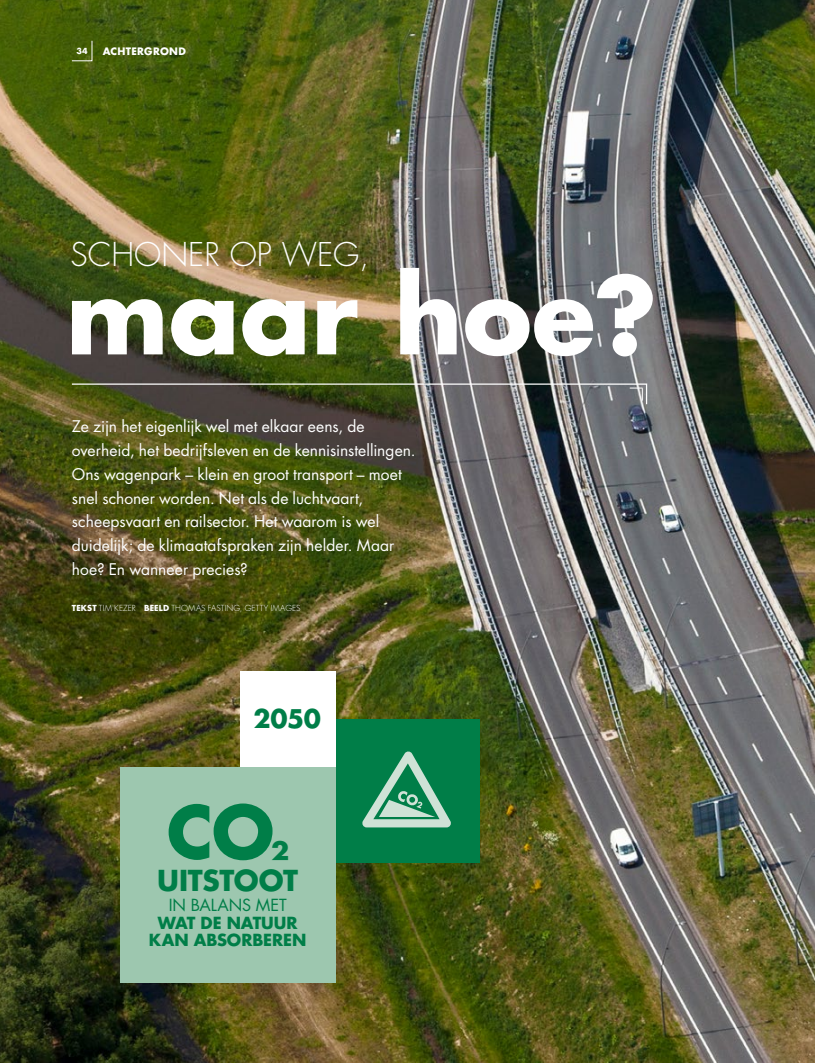
<style>
.page{position:relative;width:815px;height:1063px;background:#fff}
.page>*{position:absolute;margin:0;border:0;box-sizing:border-box;transform-origin:0 0}
.t1{font:700 104.25px "Futura Std";color:#fff}
.t2{font:700 70.62px "Futura Std";color:#007e48}
.t3{font:300 31.88px "Futura Std";color:#fff}
.t4{font:700 28.12px "Futura Std";letter-spacing:-.015em;color:#007e48}
.t5{font:700 25px "Futura Std";color:#007e48}
.t6{font:700 16.25px/17.5px "Futura Std";letter-spacing:-.005em;color:#007e48;text-align:center}
.t7{font:16.25px "Futura Std";letter-spacing:-.005em;color:#007e48}
.t8{font:15.62px/23.8px "Futura Std";letter-spacing:.005em;color:#fff}
.t9{font:700 10px "Futura Std";letter-spacing:.03em;color:#fff}
.t10{font:300 8.12px "Futura Std";letter-spacing:.02em;color:#fff}
.t11{font:700 8.12px "Futura Std";color:#fff}
.s1{font-weight:700}
</style>
<div class="page">
<img style="left:0;top:0;width:815px;height:1063px">
<div style="left:120px;top:767px;width:216px;height:216px;background:#9dc7af"></div>
<div style="left:240px;top:671px;width:96px;height:96px;background:#fff"></div>
<div style="left:336px;top:719px;width:143px;height:144px;background:#007e48"></div>
<svg style="left:362px;top:751px;width:89px;height:76px"></svg>
<svg style="left:71px;top:40px;width:22px;height:21px"></svg>
<svg style="left:71px;top:383px;width:577px;height:22px;background:#5c5f4e"></svg>
<p class="t11" style="left:76px;top:46px;width:13px">34</p>
<p class="t9" style="left:103px;top:45px;width:85px">ACHTERGROND</p>
<h3 class="t3" style="left:71px;top:235px;width:300px">SCHONER OP WEG,</h3>
<h1 class="t1" style="left:66px;top:246px;width:593px">maar hoe?</h1>
<p class="t8" style="left:72px;top:415px;width:345px">Ze zijn het eigenlijk wel met elkaar eens, de overheid, het bedrijfsleven en de kennisinstellingen.<br>Ons wagenpark – klein en groot transport – moet snel schoner worden. Net als de luchtvaart, scheepsvaart en railsector. Het waarom is wel duidelijk; de klimaatafspraken zijn helder. Maar hoe? En wanneer precies?</p>
<p class="t10" style="left:72px;top:603px;width:230px"><span class="s1">TEKST</span> TIM KEZER <span class="s1">BEELD</span> THOMAS FASTING, GETTY IMAGES</p>
<h3 class="t5" style="left:254px;top:702px;width:69px">2050</h3>
<h2 class="t2" style="left:167px;top:785px;width:123px">CO<sub>²</sub></h2>
<h3 class="t4" style="left:157px;top:862px;width:142px">UITSTOOT</h3>
<p class="t7" style="left:169px;top:895px;width:119px">IN BALANS MET</p>
<p class="t6" style="left:149px;top:913px;width:159px">WAT DE NATUUR<br>KAN ABSORBEREN</p>
</div>
